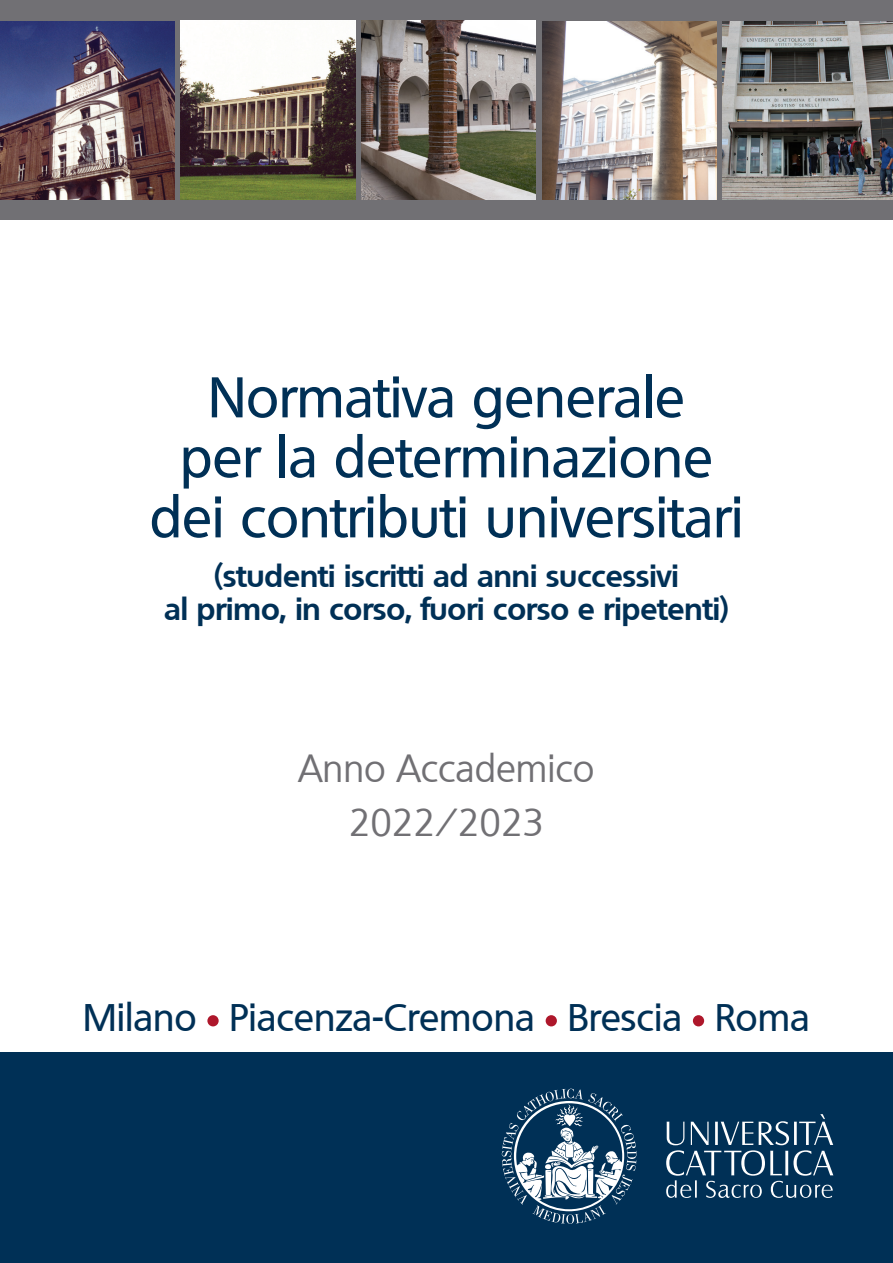
<style>
.page{position:relative;width:893px;height:1263px;background:#fff}
.page>*{position:absolute;margin:0;border:0;box-sizing:border-box;transform-origin:0 0}
.t1{font:500 55.5px "Quebec";color:#003056}
.t2{font:500 37.5px "Quebec";color:#003056}
.t3{font:37.5px "Quebec";color:#717074}
.t4{font:700 30px "Quebec";color:#003056}
</style>
<div class="page">
<div style="left:207px;top:1015px;width:12px;height:11px;background:#ae172b;border-radius:50%"></div>
<div style="left:546px;top:1015px;width:11px;height:11px;background:#ae172b;border-radius:50%"></div>
<div style="left:693px;top:1015px;width:11px;height:11px;background:#ae172b;border-radius:50%"></div>
<div style="left:0;top:1052px;width:893px;height:211px;background:#003056"></div>
<svg style="left:666px;top:1114px;width:167px;height:84px"></svg>
<svg style="left:502px;top:1089px;width:134px;height:135px"></svg>
<div style="left:0;top:0;width:893px;height:219px;background:#717074"></div>
<img style="left:542px;top:21px;width:174px;height:179px">
<img style="left:723px;top:21px;width:170px;height:179px">
<img style="left:181px;top:21px;width:174px;height:178px">
<img style="left:0;top:21px;width:174px;height:179px">
<img style="left:361px;top:21px;width:175px;height:178px">
<p class="t1" style="left:208px;top:361px;width:478px">Normativa generale</p>
<p class="t1" style="left:180px;top:421px;width:534px">per la determinazione</p>
<p class="t1" style="left:150px;top:481px;width:595px">dei contributi universitari</p>
<p class="t4" style="left:214px;top:556px;width:466px">(studenti iscritti ad anni successivi</p>
<p class="t4" style="left:164px;top:589px;width:566px">al primo, in corso, fuori corso e ripetenti)</p>
<p class="t3" style="left:299px;top:744px;width:297px">Anno Accademico</p>
<p class="t3" style="left:349px;top:798px;width:197px">2022/2023</p>
<p class="t2" style="left:83px;top:993px;width:728px">Milano Piacenza-Cremona Brescia Roma</p>
</div>
